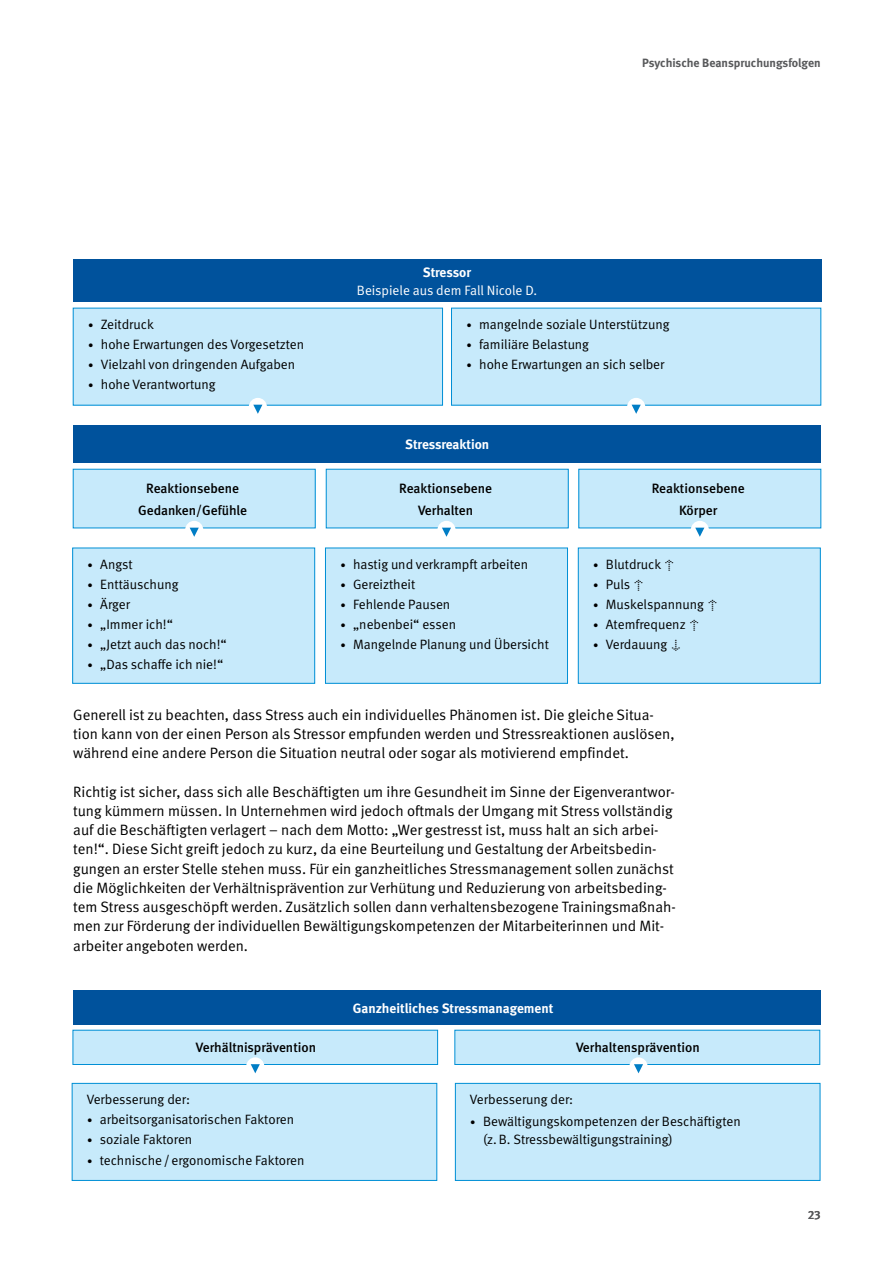
<style>
.page{position:relative;width:893px;height:1263px;background:#fff}
.page>*{position:absolute;margin:0;border:0;box-sizing:border-box;transform-origin:0 0}
.t1{font:15px/19.2px "DGUV Meta";color:#000}
.t2{font:13.5px/18px "DGUV Meta";color:#000}
.t3{font:500 13.5px/22.2px "DGUV Meta";color:#000;text-align:center}
.t4{font:700 13.5px "DGUV Meta";letter-spacing:-.005em;color:#fff}
.t5{font:13.5px "DGUV Meta";color:#fff}
.t6{font:700 12px "DGUV Meta";color:#58595b}
.t7{font:500 12px "DGUV Meta";color:#58595b}
.s1{font-size:10.5px}
</style>
<div class="page">
<div style="left:73px;top:425px;width:748px;height:38px;background:#00529c"></div>
<div style="left:73px;top:259px;width:748px;height:43px;background:#00529c"></div>
<div style="left:73px;top:308px;width:370px;height:97px;background:#c7eafb"></div>
<div style="left:73px;top:469px;width:242px;height:59px;background:#c7eafb"></div>
<div style="left:73px;top:469px;width:243px;height:59px;border:1px solid #008fd5"></div>
<div style="left:326px;top:469px;width:242px;height:59px;background:#c7eafb"></div>
<div style="left:326px;top:469px;width:243px;height:59px;border:1px solid #008fd5"></div>
<div style="left:579px;top:469px;width:242px;height:59px;background:#c7eafb"></div>
<div style="left:578px;top:469px;width:243px;height:59px;border:1px solid #008fd5"></div>
<div style="left:73px;top:548px;width:242px;height:135px;background:#c7eafb"></div>
<div style="left:72px;top:548px;width:243px;height:136px;border:1px solid #008fd5"></div>
<div style="left:325px;top:548px;width:242px;height:135px;background:#c7eafb"></div>
<div style="left:325px;top:548px;width:243px;height:136px;border:1px solid #008fd5"></div>
<div style="left:578px;top:548px;width:242px;height:135px;background:#c7eafb"></div>
<div style="left:578px;top:548px;width:243px;height:136px;border:1px solid #008fd5"></div>
<div style="left:451px;top:308px;width:370px;height:97px;background:#c7eafb"></div>
<div style="left:627px;top:398px;width:18px;height:18px;background:#fff;border-radius:50%"></div>
<svg style="left:632px;top:405px;width:9px;height:9px"></svg>
<div style="left:249px;top:398px;width:18px;height:18px;background:#fff;border-radius:50%"></div>
<svg style="left:253px;top:405px;width:9px;height:9px"></svg>
<div style="left:185px;top:521px;width:18px;height:18px;background:#fff;border-radius:50%"></div>
<svg style="left:190px;top:528px;width:9px;height:9px"></svg>
<div style="left:437px;top:521px;width:18px;height:18px;background:#fff;border-radius:50%"></div>
<svg style="left:442px;top:528px;width:9px;height:9px"></svg>
<div style="left:691px;top:521px;width:18px;height:18px;background:#fff;border-radius:50%"></div>
<svg style="left:695px;top:528px;width:9px;height:9px"></svg>
<div style="left:73px;top:990px;width:748px;height:34px;background:#00529c"></div>
<div style="left:73px;top:1030px;width:365px;height:34px;background:#c7eafb"></div>
<div style="left:73px;top:1030px;width:365px;height:35px;border:1px solid #008fd5"></div>
<div style="left:455px;top:1030px;width:365px;height:34px;background:#c7eafb"></div>
<div style="left:454px;top:1030px;width:366px;height:35px;border:1px solid #008fd5"></div>
<div style="left:72px;top:1083px;width:365px;height:97px;background:#c7eafb"></div>
<div style="left:72px;top:1083px;width:365px;height:98px;border:1px solid #008fd5"></div>
<div style="left:455px;top:1083px;width:365px;height:97px;background:#c7eafb"></div>
<div style="left:455px;top:1083px;width:365px;height:98px;border:1px solid #008fd5"></div>
<div style="left:246px;top:1057px;width:18px;height:18px;background:#fff;border-radius:50%"></div>
<svg style="left:251px;top:1064px;width:9px;height:9px"></svg>
<div style="left:629px;top:1057px;width:18px;height:18px;background:#fff;border-radius:50%"></div>
<svg style="left:634px;top:1064px;width:9px;height:9px"></svg>
<p class="t6" style="left:642px;top:56px;width:180px">Psychische Beanspruchungsfolgen</p>
<p class="t2" style="left:88px;top:316px;width:67px"><span class="s1">•</span> Zeitdruck</p>
<p class="t2" style="left:88px;top:336px;width:218px"><span class="s1">•</span> hohe Erwartungen des Vorgesetzten</p>
<p class="t2" style="left:88px;top:356px;width:209px"><span class="s1">•</span> Vielzahl von dringenden Aufgaben</p>
<p class="t2" style="left:88px;top:376px;width:129px"><span class="s1">•</span> hohe Verantwortung</p>
<p class="t4" style="left:423px;top:264px;width:50px">Stressor</p>
<p class="t5" style="left:357px;top:282px;width:182px">Beispiele aus dem Fall Nicole D.</p>
<p class="t2" style="left:466px;top:316px;width:205px"><span class="s1">•</span> mangelnde soziale Unterstützung</p>
<p class="t2" style="left:466px;top:336px;width:124px"><span class="s1">•</span> familiäre Belastung</p>
<p class="t2" style="left:466px;top:356px;width:200px"><span class="s1">•</span> hohe Erwartungen an sich selber</p>
<p class="t4" style="left:405px;top:436px;width:86px">Stressreaktion</p>
<p class="t3" style="left:138px;top:477px;width:110px">Reaktionsebene<br>Gedanken/Gefühle</p>
<p class="t3" style="left:399px;top:477px;width:95px">Reaktionsebene<br>Verhalten</p>
<p class="t3" style="left:652px;top:477px;width:95px">Reaktionsebene<br>Körper</p>
<p class="t2" style="left:88px;top:555px;width:47px"><span class="s1">•</span> Angst</p>
<p class="t2" style="left:88px;top:576px;width:93px"><span class="s1">•</span> Enttäuschung</p>
<p class="t2" style="left:88px;top:596px;width:44px"><span class="s1">•</span> Ärger</p>
<p class="t2" style="left:88px;top:616px;width:87px"><span class="s1">•</span> „Immer ich!“</p>
<p class="t2" style="left:88px;top:636px;width:141px"><span class="s1">•</span> „Jetzt auch das noch!“</p>
<p class="t2" style="left:88px;top:656px;width:137px"><span class="s1">•</span> „Das schaffe ich nie!“</p>
<p class="t2" style="left:340px;top:555px;width:189px"><span class="s1">•</span> hastig und verkrampft arbeiten</p>
<p class="t2" style="left:340px;top:576px;width:76px"><span class="s1">•</span> Gereiztheit</p>
<p class="t2" style="left:340px;top:596px;width:111px"><span class="s1">•</span> Fehlende Pausen</p>
<p class="t2" style="left:340px;top:616px;width:117px"><span class="s1">•</span> „nebenbei“ essen</p>
<p class="t2" style="left:340px;top:636px;width:210px"><span class="s1">•</span> Mangelnde Planung und Übersicht</p>
<p class="t2" style="left:593px;top:555px;width:84px"><span class="s1">•</span> Blutdruck ↑</p>
<p class="t2" style="left:593px;top:576px;width:53px"><span class="s1">•</span> Puls ↑</p>
<p class="t2" style="left:593px;top:596px;width:127px"><span class="s1">•</span> Muskelspannung ↑</p>
<p class="t2" style="left:593px;top:616px;width:108px"><span class="s1">•</span> Atemfrequenz ↑</p>
<p class="t2" style="left:593px;top:636px;width:90px"><span class="s1">•</span> Verdauung ↓</p>
<p class="t1" style="left:73px;top:706px;width:603px">Generell ist zu beachten, dass Stress auch ein individuelles Phänomen ist. Die gleiche Situa&shy;tion kann von der einen Person als Stressor empfunden werden und Stressreaktionen auslösen, während eine andere Person die Situation neutral oder sogar als motivierend empfindet.</p>
<p class="t1" style="left:73px;top:782px;width:604px">Richtig ist sicher, dass sich alle Beschäftigten um ihre Gesundheit im Sinne der Eigenverantwor&shy;tung kümmern müssen. In Unternehmen wird jedoch oftmals der Umgang mit Stress vollständig auf die Beschäftigten verlagert – nach dem Motto: „Wer gestresst ist, muss halt an sich arbei&shy;ten!“. Diese Sicht greift jedoch zu kurz, da eine Beurteilung und Gestaltung der Arbeitsbedin&shy;gungen an erster Stelle stehen muss. Für ein ganzheitliches Stressmanagement sollen zunächst die Möglichkeiten der Verhältnisprävention zur Verhütung und Reduzierung von arbeitsbeding&shy;tem Stress ausgeschöpft werden. Zusätzlich sollen dann verhaltensbezogene Trainingsmaßnah&shy;men zur Förderung der individuellen Bewältigungskompetenzen der Mitarbeiterinnen und Mit&shy;arbeiter angeboten werden.</p>
<p class="t4" style="left:353px;top:1000px;width:202px">Ganzheitliches Stressmanagement</p>
<p class="t3" style="left:196px;top:1037px;width:122px">Verhältnisprävention</p>
<p class="t3" style="left:576px;top:1037px;width:125px">Verhaltensprävention</p>
<p class="t2" style="left:87px;top:1091px;width:105px">Verbesserung der:</p>
<p class="t2" style="left:87px;top:1111px;width:209px"><span class="s1">•</span> arbeitsorganisatorischen Faktoren</p>
<p class="t2" style="left:87px;top:1131px;width:107px"><span class="s1">•</span> soziale Faktoren</p>
<p class="t2" style="left:87px;top:1151px;width:219px"><span class="s1">•</span> technische/ergonomische Faktoren</p>
<p class="t2" style="left:470px;top:1091px;width:105px">Verbesserung der:</p>
<p class="t2" style="left:483px;top:1113px;width:259px;text-indent:-13px"><span class="s1">•</span> Bewältigungskompetenzen der Beschäftigten (z.B. Stressbewältigungstraining)</p>
<p class="t7" style="left:808px;top:1208px;width:15px">23</p>
</div>
